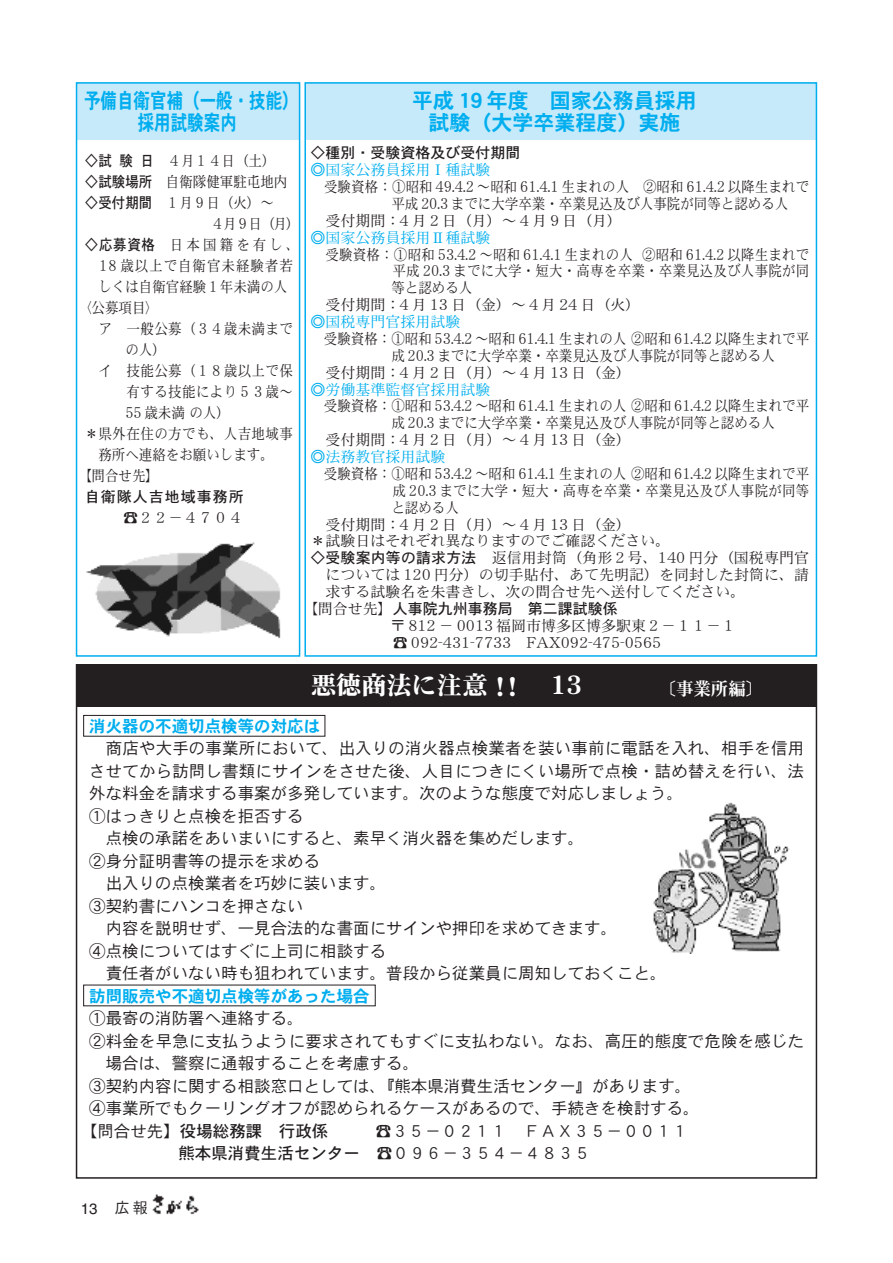
<style>
.page{position:relative;width:893px;height:1263px;background:#fff}
.page>*{position:absolute;margin:0;border:0;box-sizing:border-box;transform-origin:0 0}
.t1{font:25.5px "DFPHS Mincho CID W9";letter-spacing:-.01em;color:#fff}
.t2{font:21px/22.5px "DFPHS Gothic CID W7";color:#00aeef;text-align:center}
.t3{font:21px/22.5px "DFPHS Gothic CID W7";color:#00aeef;text-align:center;scale:.79 1}
.t4{font:18px "DFPHS Mincho CID W7";color:#fff}
.t5{font:16.5px/22.5px "DFPHS Gothic CID W3";color:#231f20}
.t6{font:16.5px "DFPHS Gothic CID W7";color:#00aeef}
.t7{font:16.5px "DFPHS Gothic CID W5";color:#231f20}
.t8{font:15px "DFPHS Mincho CID W3";color:#231f20;scale:.9 1}
.t9{font:15px/16.8px "DFPHS Mincho CID W3";color:#231f20}
.t10{font:15px "DFPHS Mincho CID W3";color:#00aeef}
.t11{font:15px "DFPHS Mincho CID W3";letter-spacing:.03em;color:#231f20;scale:.9 1}
.t12{font:15px "DFPHS Gothic CID W5";color:#231f20}
.t13{font:15px "DFPHS Mincho CID W3";letter-spacing:.07em;color:#231f20;scale:.9 1}
.t14{font:15px "DFPHS Mincho CID W3";letter-spacing:.23em;color:#231f20;scale:.9 1}
.t15{font:15px "DFPHS Gothic CID W5";letter-spacing:.065em;color:#231f20}
.t16{font:15px "Helvetica";color:#231f20}
.s1{font-family:"MS Mincho"}
.s2{font-family:"DFPHS Gothic CID W5"}
.s3{font-family:"DFPHS Mincho CID W3"}
.s4{font-family:"MS Gothic"}
.s5{font-family:"DFPHS Gothic CID W3"}
</style>
<div class="page">
<img style="left:653px;top:798px;width:165px;height:156px">
<img style="left:152px;top:1194px;width:47px;height:21px">
<div style="left:77px;top:83px;width:223px;height:57px;background:#c6eafa"></div>
<div style="left:305px;top:83px;width:512px;height:57px;background:#c6eafa"></div>
<div style="left:76px;top:82px;width:224px;height:575px;border:2px solid #00aeef"></div>
<div style="left:304px;top:82px;width:513px;height:575px;border:2px solid #00aeef"></div>
<div style="left:76px;top:665px;width:740px;height:41px;background:#231f20"></div>
<div style="left:83px;top:715px;width:242px;height:21px;border:1px solid #231f20"></div>
<img style="left:86px;top:542px;width:195px;height:97px">
<p class="t3" style="left:84px;top:89px;width:273px">予備自衛官補（一般・技能）採用試験案内</p>
<p class="t2" style="left:412px;top:89px;width:286px">平成 19 年度 国家公務員採用試験（大学卒業程度）実施</p>
<p class="t12" style="left:310px;top:145px;width:211px">◇種別・受験資格及び受付期間</p>
<p class="t10" style="left:310px;top:162px;width:181px">◎国家公務員採用<span class="s1">Ⅰ</span>種試験</p>
<p class="t8" style="left:324px;top:179px;width:541px">受験資格：<span class="s1">①</span>昭和 49.4.2 ～昭和 61.4.1 生まれの人 <span class="s1">②</span>昭和 61.4.2 以降生まれで</p>
<p class="t8" style="left:391px;top:195px;width:443px">平成 20.3 までに大学卒業・卒業見込及び人事院が同等と認める人</p>
<p class="t9" style="left:325px;top:212px;width:298px">受付期間：4 月 2 日（月）～ 4 月 9 日（月）</p>
<p class="t10" style="left:310px;top:229px;width:181px">◎国家公務員採用<span class="s1">Ⅱ</span>種試験</p>
<p class="t8" style="left:326px;top:246px;width:539px">受験資格：<span class="s1">①</span>昭和 53.4.2 ～昭和 61.4.1 生まれの人 <span class="s1">②</span>昭和 61.4.2 以降生まれで</p>
<p class="t8" style="left:393px;top:263px;width:464px">平成 20.3 までに大学・短大・高専を卒業・卒業見込及び人事院が同</p>
<p class="t8" style="left:391px;top:280px;width:91px">等と認める人</p>
<p class="t9" style="left:325px;top:296px;width:316px">受付期間：4 月 13 日（金）～ 4 月 24 日（火）</p>
<p class="t10" style="left:310px;top:314px;width:151px">◎国税専門官採用試験</p>
<p class="t8" style="left:324px;top:330px;width:541px">受験資格：<span class="s1">①</span>昭和 53.4.2 ～昭和 61.4.1 生まれの人 <span class="s1">②</span>昭和 61.4.2 以降生まれで平</p>
<p class="t8" style="left:391px;top:347px;width:428px">成 20.3 までに大学卒業・卒業見込及び人事院が同等と認める人</p>
<p class="t9" style="left:325px;top:364px;width:307px">受付期間：4 月 2 日（月）～ 4 月 13 日（金）</p>
<p class="t10" style="left:310px;top:381px;width:181px">◎労働基準監督官採用試験</p>
<p class="t8" style="left:324px;top:398px;width:541px">受験資格：<span class="s1">①</span>昭和 53.4.2 ～昭和 61.4.1 生まれの人 <span class="s1">②</span>昭和 61.4.2 以降生まれで平</p>
<p class="t8" style="left:391px;top:415px;width:428px">成 20.3 までに大学卒業・卒業見込及び人事院が同等と認める人</p>
<p class="t9" style="left:325px;top:431px;width:307px">受付期間：4 月 2 日（月）～ 4 月 13 日（金）</p>
<p class="t10" style="left:310px;top:449px;width:136px">◎法務教官採用試験</p>
<p class="t8" style="left:324px;top:465px;width:541px">受験資格：<span class="s1">①</span>昭和 53.4.2 ～昭和 61.4.1 生まれの人 <span class="s1">②</span>昭和 61.4.2 以降生まれで平</p>
<p class="t8" style="left:393px;top:482px;width:464px">成 20.3 までに大学・短大・高専を卒業・卒業見込及び人事院が同等</p>
<p class="t8" style="left:391px;top:499px;width:76px">と認める人</p>
<p class="t9" style="left:325px;top:516px;width:307px">受付期間：4 月 2 日（月）～ 4 月 13 日（金）</p>
<p class="t9" style="left:310px;top:532px;width:361px">＊試験日はそれぞれ異なりますのでご確認ください。</p>
<p class="t9" style="left:310px;top:549px;width:500px"><span class="s2">◇受験案内等の請求方法</span> 返信用封筒（角形２号、140 円分（国税専門官</p>
<p class="t9" style="left:325px;top:566px;width:485px">については 120 円分）の切手貼付、あて先明記）を同封した封筒に、請</p>
<p class="t9" style="left:325px;top:583px;width:421px">求する試験名を朱書きし、次の問合せ先へ送付してください。</p>
<p class="t12" style="left:303px;top:600px;width:316px"><span class="s3">【問合せ先】</span>人事院九州事務局 第二課試験係</p>
<p class="t9" style="left:390px;top:617px;width:347px">〒 812 － 0013 福岡市博多区博多駅東２－１１－１<span class="s4">☎</span> 092-431-7733 FAX092-475-0565</p>
<p class="t4" style="left:659px;top:679px;width:106px">〔事業所編〕</p>
<p class="t8" style="left:85px;top:152px;width:213px"><span class="s2">◇試験日</span> ４月１４日（土）</p>
<p class="t8" style="left:85px;top:173px;width:226px"><span class="s2">◇試験場所</span> 自衛隊健軍駐屯地内</p>
<p class="t8" style="left:85px;top:194px;width:211px"><span class="s2">◇受付期間</span> １月９日（火）～</p>
<p class="t8" style="left:211px;top:215px;width:100px">４月９日（月）</p>
<p class="t14" style="left:85px;top:236px;width:240px"><span class="s2">◇応募資格</span> 日本国籍を有し、</p>
<p class="t13" style="left:99px;top:257px;width:217px">18 歳以上で自衛官未経験者若</p>
<p class="t8" style="left:98px;top:278px;width:211px">しくは自衛官経験１年未満の人</p>
<p class="t8" style="left:78px;top:299px;width:91px">〈公募項目〉</p>
<p class="t11" style="left:99px;top:320px;width:217px">ア 一般公募（３４歳未満まで</p>
<p class="t8" style="left:125px;top:341px;width:46px">の人）</p>
<p class="t11" style="left:99px;top:362px;width:217px">イ 技能公募（１８歳以上で保</p>
<p class="t11" style="left:127px;top:383px;width:186px">有する技能により５３歳～</p>
<p class="t8" style="left:125px;top:404px;width:118px">55 歳未満の人）</p>
<p class="t11" style="left:85px;top:425px;width:233px">＊県外在住の方でも、人吉地域事</p>
<p class="t8" style="left:98px;top:446px;width:196px">務所へ連絡をお願いします。</p>
<p class="t8" style="left:78px;top:467px;width:91px">【問合せ先】</p>
<p class="t15" style="left:85px;top:488px;width:161px">自衛隊人吉地域事務所</p>
<p class="t9" style="left:123px;top:509px;width:121px"><span class="s4">☎</span>２２－４７０４</p>
<h1 class="t1" style="left:311px;top:671px;width:273px">悪徳商法に注意！！ 13</h1>
<p class="t6" style="left:89px;top:717px;width:232px">消火器の不適切点検等の対応は</p>
<p class="t5" style="left:106px;top:737px;width:700px">商店や大手の事業所において、出入りの消火器点検業者を装い事前に電話を入れ、相手を信用</p>
<p class="t5" style="left:89px;top:759px;width:717px">させてから訪問し書類にサインをさせた後、人目につきにくい場所で点検・詰め替えを行い、法</p>
<p class="t5" style="left:89px;top:782px;width:595px">外な料金を請求する事案が多発しています。次のような態度で対応しましょう。</p>
<p class="t5" style="left:89px;top:804px;width:216px">①はっきりと点検を拒否する</p>
<p class="t5" style="left:106px;top:827px;width:480px">点検の承諾をあいまいにすると、素早く消火器を集めだします。</p>
<p class="t5" style="left:89px;top:849px;width:232px">②身分証明書等の提示を求める</p>
<p class="t5" style="left:106px;top:872px;width:282px">出入りの点検業者を巧妙に装います。</p>
<p class="t5" style="left:89px;top:894px;width:216px">③契約書にハンコを押さない</p>
<p class="t5" style="left:106px;top:917px;width:513px">内容を説明せず、一見合法的な書面にサインや押印を求めてきます。</p>
<p class="t5" style="left:89px;top:939px;width:298px">④点検についてはすぐに上司に相談する</p>
<p class="t5" style="left:106px;top:962px;width:562px">責任者がいない時も狙われています。普段から従業員に周知しておくこと。</p>
<p class="t6" style="left:89px;top:987px;width:282px">訪問販売や不適切点検等があった場合</p>
<p class="t5" style="left:89px;top:1007px;width:216px">①最寄の消防署へ連絡する。</p>
<p class="t5" style="left:89px;top:1029px;width:717px">②料金を早急に支払うように要求されてもすぐに支払わない。なお、高圧的態度で危険を感じた</p>
<p class="t5" style="left:106px;top:1052px;width:315px">場合は、警察に通報することを考慮する。</p>
<p class="t5" style="left:89px;top:1074px;width:604px">③契約内容に関する相談窓口としては、『熊本県消費生活センター』があります。</p>
<p class="t5" style="left:89px;top:1097px;width:612px">④事業所でもクーリングオフが認められるケースがあるので、手続きを検討する。</p>
<p class="t7" style="left:81px;top:1122px;width:249px"><span class="s5">【問合せ先】</span>役場総務課 行政係</p>
<p class="t5" style="left:178px;top:1119px;width:512px;text-indent:197px"><span class="s4">☎</span>３５－０２１１ ＦＡＸ３５－００１１<span class="s2">熊本県消費生活センター</span> <span class="s4">☎</span>０９６－３５４－４８３５</p>
<p class="t16" style="left:81px;top:1200px;width:68px">13 <span class="s5">広報</span></p>
</div>
